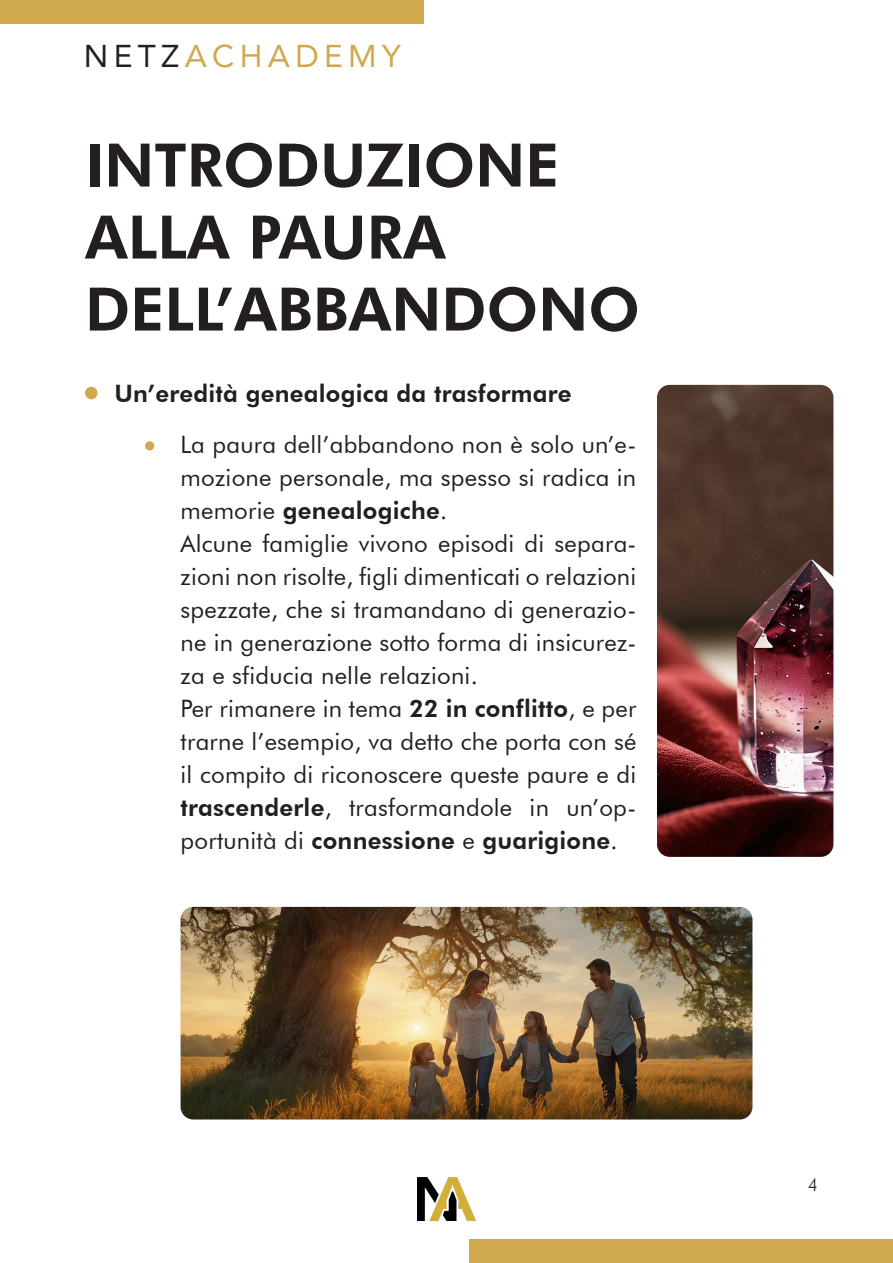
<style>
.page{position:relative;width:893px;height:1263px;background:#fff}
.page>*{position:absolute;margin:0;border:0;box-sizing:border-box;transform-origin:0 0}
.t1{font:800 60px "Futura BT";color:#231f20}
.t2{font:31.5px "Avenir";letter-spacing:.17em;color:#cfa94c}
.testi{font:24px/33px "Futura BT";letter-spacing:.01em;color:#231f20;text-align:justify}
.t3{font:800 24px "Futura BT";letter-spacing:.01em;color:#231f20}
.t4{font:300 18px "Futura BT";color:#231f20}
.s1{color:#231f20}
.s2{font-weight:800}
</style>
<div class="page">
<img style="left:418px;top:1177px;width:57px;height:43px">
<div style="left:0;top:0;width:424px;height:23px;background:#cfa94b"></div>
<div style="left:469px;top:1239px;width:424px;height:24px;background:#cfa94b"></div>
<div style="left:85px;top:387px;width:13px;height:12px;background:#cfa94c;border-radius:50%"></div>
<div style="left:145px;top:441px;width:9px;height:9px;background:#cfa94c;border-radius:50%"></div>
<img style="left:181px;top:907px;width:571px;height:212px">
<img style="left:657px;top:385px;width:176px;height:472px">
<p class="t2" style="left:84px;top:30px;width:318px"><span class="s1">NETZ</span>ACHADEMY</p>
<p class="t1" style="left:85px;top:129px;width:476px">INTRODUZIONE</p>
<p class="t1" style="left:85px;top:201px;width:362px">ALLA PAURA</p>
<p class="t1" style="left:85px;top:273px;width:556px">DELL’ABBANDONO</p>
<p class="t3" style="left:114px;top:379px;width:459px">Un’eredità genealogica da trasformare</p>
<p class="testi" style="left:181px;top:428px;width:457px">La paura dell’abbandono non è solo un’e&shy;mozione personale, ma spesso si radica in memorie <span class="s2">genealogiche</span>.</p>
<p class="testi" style="left:181px;top:527px;width:457px">Alcune famiglie vivono episodi di separa&shy;zioni non risolte, figli dimenticati o relazioni spezzate, che si tramandano di generazio&shy;ne in generazione sotto forma di insicurez&shy;za e sfiducia nelle relazioni.</p>
<p class="testi" style="left:181px;top:692px;width:457px">Per rimanere in tema <span class="s2">22 in conflitto</span>, e per trarne l’esempio, va detto che porta con sé il compito di riconoscere queste paure e di <span class="s2">trascenderle</span>, trasformandole in un’op&shy;portunità di <span class="s2">connessione</span> e <span class="s2">guarigione</span>.</p>
<p class="t4" style="left:808px;top:1174px;width:12px">4</p>
</div>
